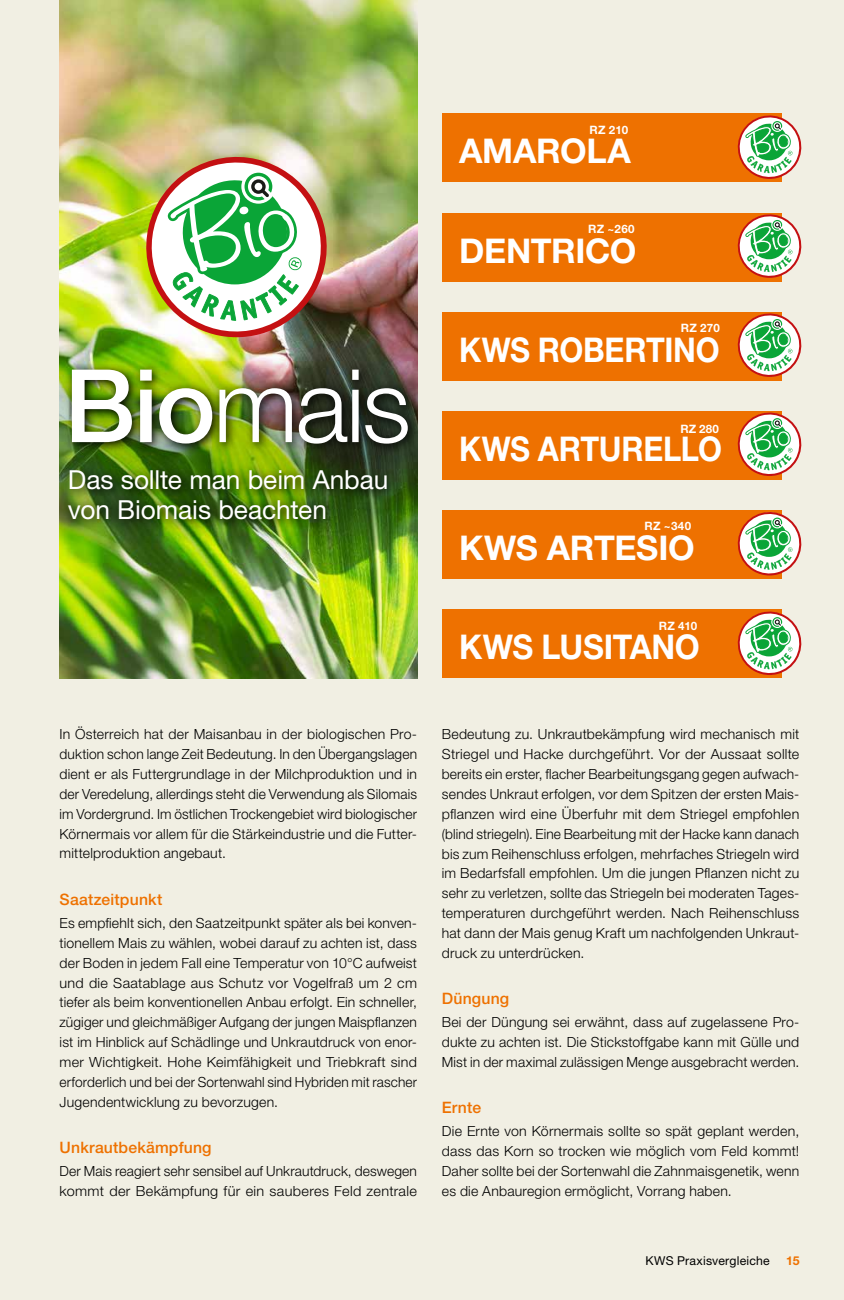
<style>
.page{position:relative;width:844px;height:1300px;background:#fff}
.page>*{position:absolute;margin:0;border:0;box-sizing:border-box;transform-origin:0 0}
.t1{font:300 101.5px "Helvetica Neue LT Std";color:#fff}
.t2{font:700 34.12px "Helvetica Neue LT Std";letter-spacing:-.01em;color:#fff}
.t3{font:700 34.12px "Helvetica Neue LT Std";letter-spacing:-.01em;color:#fff;scale:.9 1}
.t4{font:700 34.12px "Helvetica Neue LT Std";letter-spacing:-.01em;color:#fff;scale:.94 1}
.t5{font:26.25px/29.8px "Helvetica Neue LT Std";letter-spacing:-.005em;color:#fff}
.t6{font:500 15.75px "Helvetica Neue LT Pro";letter-spacing:.01em;color:#ee7100}
.t7{font:300 14px/19.8px "Helvetica Neue LT Pro";letter-spacing:.015em;color:#000;text-align:justify}
.t8{font:12.25px "Helvetica Neue LT Std";letter-spacing:.015em;color:#000}
.t9{font:700 12.25px "Helvetica Neue LT Std";color:#ee7100}
.t10{font:700 11.55px "Helvetica Neue LT Std";letter-spacing:.025em;color:#fff}
.s1{font-weight:500}
</style>
<div class="page">
<div style="left:0;top:0;width:843px;height:1300px;background:#f1efe3"></div>
<img style="left:60px;top:0;width:357px;height:678px">
<img style="left:143px;top:154px;width:187px;height:183px">
<div style="left:441px;top:312px;width:340px;height:68px;background:#ee7100"></div>
<svg style="left:737px;top:312px;width:65px;height:65px"></svg>
<div style="left:441px;top:411px;width:340px;height:68px;background:#ee7100"></div>
<svg style="left:737px;top:411px;width:65px;height:65px"></svg>
<div style="left:441px;top:510px;width:340px;height:69px;background:#ee7100"></div>
<svg style="left:737px;top:511px;width:65px;height:64px"></svg>
<div style="left:441px;top:609px;width:340px;height:68px;background:#ee7100"></div>
<svg style="left:737px;top:610px;width:65px;height:65px"></svg>
<div style="left:441px;top:213px;width:340px;height:68px;background:#ee7100"></div>
<svg style="left:737px;top:213px;width:65px;height:65px"></svg>
<div style="left:441px;top:113px;width:340px;height:69px;background:#ee7100"></div>
<svg style="left:737px;top:114px;width:65px;height:65px"></svg>
<img style="left:60px;top:357px;width:358px;height:189px">
<img style="left:65px;top:363px;width:353px;height:92px">
<img style="left:62px;top:463px;width:336px;height:68px">
<h1 class="t1" style="left:64px;top:344px;width:348px"><span class="s1">Bio</span>mais</h1>
<h3 class="t5" style="left:68px;top:465px;width:322px">Das sollte man beim Anbau von Biomais beachten</h3>
<p class="t10" style="left:589px;top:122px;width:40px">RZ 210</p>
<h2 class="t2" style="left:459px;top:130px;width:173px">AMAROLA</h2>
<p class="t10" style="left:588px;top:222px;width:48px">RZ ~260</p>
<h2 class="t2" style="left:459px;top:230px;width:179px">DENTRICO</h2>
<p class="t10" style="left:680px;top:321px;width:41px">RZ 270</p>
<h2 class="t3" style="left:459px;top:329px;width:291px">KWS ROBERTINO</h2>
<p class="t10" style="left:680px;top:421px;width:40px">RZ 280</p>
<h2 class="t3" style="left:459px;top:428px;width:293px">KWS ARTURELLO</h2>
<p class="t10" style="left:644px;top:519px;width:48px">RZ ~340</p>
<h2 class="t2" style="left:459px;top:527px;width:237px">KWS ARTESIO</h2>
<p class="t10" style="left:658px;top:618px;width:40px">RZ 410</p>
<h2 class="t4" style="left:459px;top:626px;width:257px">KWS LUSITANO</h2>
<p class="t7" style="left:60px;top:724px;width:359px">In Österreich hat der Maisanbau in der biologischen Pro&shy;duktion schon lange Zeit Bedeutung. In den Übergangslagen dient er als Futtergrundlage in der Milchproduktion und in der Veredelung, allerdings steht die Verwendung als Silomais im Vordergrund. Im östlichen Trockengebiet wird biologischer Körnermais vor allem für die Stärkeindustrie und die Futter&shy;mittelproduktion angebaut.</p>
<p class="t6" style="left:60px;top:889px;width:104px">Saatzeitpunkt</p>
<p class="t7" style="left:60px;top:913px;width:359px">Es empfiehlt sich, den Saatzeitpunkt später als bei konven&shy;tionellem Mais zu wählen, wobei darauf zu achten ist, dass der Boden in jedem Fall eine Temperatur von 10°C aufweist und die Saatablage aus Schutz vor Vogelfraß um 2 cm tiefer als beim konventionellen Anbau erfolgt. Ein schneller, zügiger und gleichmäßiger Aufgang der jungen Maispflanzen ist im Hinblick auf Schädlinge und Unkrautdruck von enor&shy;mer Wichtigkeit. Hohe Keimfähigkeit und Triebkraft sind erforderlich und bei der Sortenwahl sind Hybriden mit rascher Jugendentwicklung zu bevorzugen.</p>
<p class="t6" style="left:60px;top:1137px;width:153px">Unkrautbekämpfung</p>
<p class="t7" style="left:60px;top:1161px;width:359px">Der Mais reagiert sehr sensibel auf Unkrautdruck, deswegen kommt der Bekämpfung für ein sauberes Feld zentrale</p>
<p class="t7" style="left:441px;top:724px;width:359px">Bedeutung zu. Unkrautbekämpfung wird mechanisch mit Striegel und Hacke durchgeführt. Vor der Aussaat sollte bereits ein erster, flacher Bearbeitungsgang gegen aufwach&shy;sendes Unkraut erfolgen, vor dem Spitzen der ersten Mais&shy;pflanzen wird eine Überfuhr mit dem Striegel empfohlen (blind striegeln). Eine Bearbeitung mit der Hacke kann danach bis zum Reihenschluss erfolgen, mehrfaches Striegeln wird im Bedarfsfall empfohlen. Um die jungen Pflanzen nicht zu sehr zu verletzen, sollte das Striegeln bei moderaten Tages&shy;temperaturen durchgeführt werden. Nach Reihenschluss hat dann der Mais genug Kraft um nachfolgenden Unkraut&shy;druck zu unterdrücken.</p>
<p class="t6" style="left:441px;top:989px;width:69px">Düngung</p>
<p class="t7" style="left:441px;top:1012px;width:359px">Bei der Düngung sei erwähnt, dass auf zugelassene Pro&shy;dukte zu achten ist. Die Stickstoffgabe kann mit Gülle und Mist in der maximal zulässigen Menge ausgebracht werden.</p>
<p class="t6" style="left:441px;top:1098px;width:41px">Ernte</p>
<p class="t7" style="left:441px;top:1121px;width:359px">Die Ernte von Körnermais sollte so spät geplant werden, dass das Korn so trocken wie möglich vom Feld kommt!<br>Daher sollte bei der Sortenwahl die Zahnmaisgenetik, wenn es die Anbauregion ermöglicht, Vorrang haben.</p>
<p class="t8" style="left:645px;top:1253px;width:126px">KWS Praxisvergleiche</p>
<p class="t9" style="left:786px;top:1253px;width:15px">15</p>
</div>
